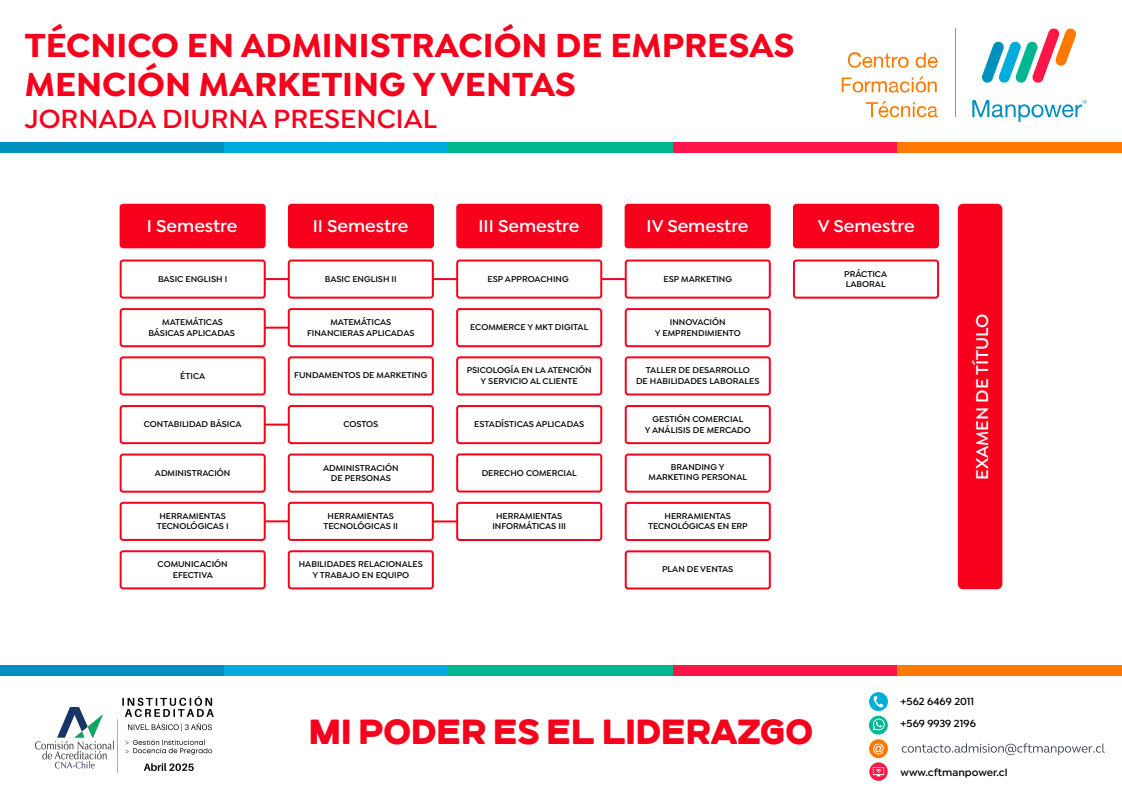
<style>
.page{position:relative;width:1122px;height:793px;background:#fff}
.page>*{position:absolute;margin:0;border:0;box-sizing:border-box;transform-origin:0 0}
.t1{font:700 35.6px/39px "Isidora Sans";color:#f6001c}
.t2{font:34.9px "Ginerin";color:#f6001c}
.t3{font:600 28px "Isidora Sans";color:#f6001c}
.t4{font:600 18.2px "Isidora Sans";color:#fff}
.t5{font:600 10.9px/22.2px "Isidora Sans";color:#000}
.t6{font:600 9px/10.8px "Isidora Sans";color:#000;text-align:center}
</style>
<div class="page">
<div style="left:0;top:142px;width:224px;height:11px;background:#0090be"></div>
<div style="left:224px;top:142px;width:225px;height:11px;background:#00acdc"></div>
<div style="left:449px;top:142px;width:224px;height:11px;background:#00b690"></div>
<div style="left:673px;top:142px;width:225px;height:11px;background:#ff1648"></div>
<div style="left:898px;top:142px;width:224px;height:11px;background:#ff7800"></div>
<div style="left:0;top:666px;width:224px;height:10px;background:#0090be"></div>
<div style="left:224px;top:666px;width:225px;height:10px;background:#00acdc"></div>
<div style="left:449px;top:666px;width:224px;height:10px;background:#00b690"></div>
<div style="left:673px;top:666px;width:225px;height:10px;background:#ff1648"></div>
<div style="left:898px;top:666px;width:224px;height:10px;background:#ff7800"></div>
<svg style="left:848px;top:52px;width:61px;height:16px"></svg>
<svg style="left:916px;top:53px;width:22px;height:15px"></svg>
<svg style="left:842px;top:76px;width:95px;height:17px"></svg>
<svg style="left:866px;top:101px;width:72px;height:16px"></svg>
<svg style="left:982px;top:28px;width:94px;height:55px"></svg>
<svg style="left:972px;top:100px;width:114px;height:22px"></svg>
<hr style="left:955px;top:29px;width:1px;height:88px;background:#ff7800">
<div style="left:121px;top:205px;width:144px;height:42px;background:#f6001c;border-radius:3px"></div>
<div style="left:120px;top:204px;width:146px;height:44px;border:2px solid #f6001c;border-radius:3px"></div>
<div style="left:289px;top:205px;width:144px;height:42px;background:#f6001c;border-radius:3px"></div>
<div style="left:288px;top:204px;width:146px;height:44px;border:2px solid #f6001c;border-radius:3px"></div>
<div style="left:457px;top:205px;width:144px;height:42px;background:#f6001c;border-radius:3px"></div>
<div style="left:456px;top:204px;width:146px;height:44px;border:2px solid #f6001c;border-radius:3px"></div>
<div style="left:626px;top:205px;width:144px;height:42px;background:#f6001c;border-radius:3px"></div>
<div style="left:625px;top:204px;width:146px;height:44px;border:2px solid #f6001c;border-radius:3px"></div>
<div style="left:794px;top:205px;width:144px;height:42px;background:#f6001c;border-radius:3px"></div>
<div style="left:793px;top:204px;width:146px;height:44px;border:2px solid #f6001c;border-radius:3px"></div>
<div style="left:959px;top:205px;width:42px;height:383px;background:#f6001c;border-radius:4px"></div>
<div style="left:958px;top:204px;width:44px;height:385px;border:2px solid #f6001c;border-radius:4px"></div>
<div style="left:120px;top:260px;width:146px;height:39px;border:2px solid #f6001c;border-radius:2px"></div>
<div style="left:120px;top:308px;width:146px;height:39px;border:2px solid #f6001c;border-radius:2px"></div>
<div style="left:120px;top:356px;width:146px;height:39px;border:2px solid #f6001c;border-radius:2px"></div>
<div style="left:120px;top:405px;width:146px;height:39px;border:2px solid #f6001c;border-radius:2px"></div>
<div style="left:288px;top:260px;width:146px;height:39px;border:2px solid #f6001c;border-radius:2px"></div>
<div style="left:288px;top:308px;width:146px;height:39px;border:2px solid #f6001c;border-radius:2px"></div>
<div style="left:288px;top:356px;width:146px;height:39px;border:2px solid #f6001c;border-radius:2px"></div>
<div style="left:456px;top:260px;width:146px;height:39px;border:2px solid #f6001c;border-radius:2px"></div>
<div style="left:456px;top:308px;width:146px;height:39px;border:2px solid #f6001c;border-radius:2px"></div>
<div style="left:456px;top:356px;width:146px;height:39px;border:2px solid #f6001c;border-radius:2px"></div>
<div style="left:456px;top:405px;width:146px;height:39px;border:2px solid #f6001c;border-radius:2px"></div>
<div style="left:625px;top:260px;width:146px;height:39px;border:2px solid #f6001c;border-radius:2px"></div>
<div style="left:625px;top:308px;width:146px;height:39px;border:2px solid #f6001c;border-radius:2px"></div>
<div style="left:625px;top:356px;width:146px;height:39px;border:2px solid #f6001c;border-radius:2px"></div>
<div style="left:625px;top:405px;width:146px;height:39px;border:2px solid #f6001c;border-radius:2px"></div>
<div style="left:793px;top:260px;width:146px;height:39px;border:2px solid #f6001c;border-radius:2px"></div>
<div style="left:288px;top:405px;width:146px;height:39px;border:2px solid #f6001c;border-radius:2px"></div>
<div style="left:120px;top:454px;width:146px;height:39px;border:2px solid #f6001c;border-radius:2px"></div>
<div style="left:288px;top:454px;width:146px;height:39px;border:2px solid #f6001c;border-radius:2px"></div>
<div style="left:456px;top:453px;width:146px;height:40px;border:2px solid #f6001c;border-radius:2px"></div>
<div style="left:456px;top:502px;width:146px;height:39px;border:2px solid #f6001c;border-radius:2px"></div>
<div style="left:625px;top:454px;width:146px;height:39px;border:2px solid #f6001c;border-radius:2px"></div>
<div style="left:120px;top:502px;width:146px;height:39px;border:2px solid #f6001c;border-radius:2px"></div>
<div style="left:288px;top:502px;width:146px;height:39px;border:2px solid #f6001c;border-radius:2px"></div>
<div style="left:288px;top:550px;width:146px;height:39px;border:2px solid #f6001c;border-radius:2px"></div>
<div style="left:625px;top:502px;width:146px;height:39px;border:2px solid #f6001c;border-radius:2px"></div>
<div style="left:625px;top:550px;width:146px;height:39px;border:2px solid #f6001c;border-radius:2px"></div>
<div style="left:120px;top:550px;width:146px;height:39px;border:2px solid #f6001c;border-radius:2px"></div>
<hr style="left:265px;top:278px;width:24px;height:2px;background:#f6001c">
<hr style="left:433px;top:278px;width:24px;height:2px;background:#f6001c">
<hr style="left:433px;top:520px;width:24px;height:2px;background:#f6001c">
<hr style="left:602px;top:278px;width:24px;height:2px;background:#f6001c">
<hr style="left:265px;top:327px;width:24px;height:2px;background:#f6001c">
<hr style="left:265px;top:424px;width:24px;height:2px;background:#f6001c">
<hr style="left:265px;top:520px;width:24px;height:2px;background:#f6001c">
<img style="left:35px;top:697px;width:178px;height:76px">
<svg style="left:902px;top:743px;width:203px;height:12px"></svg>
<svg style="left:869px;top:739px;width:19px;height:19px"></svg>
<svg style="left:873px;top:743px;width:11px;height:11px"></svg>
<svg style="left:869px;top:692px;width:19px;height:43px"></svg>
<svg style="left:869px;top:762px;width:19px;height:19px"></svg>
<h1 class="t1" style="left:25px;top:25px;width:771px">TÉCNICO EN ADMINISTRACIÓN DE EMPRESAS<br>MENCIÓN MARKETING Y VENTAS</h1>
<h3 class="t3" style="left:25px;top:102px;width:414px">JORNADA DIURNA PRESENCIAL</h3>
<h3 class="t4" style="left:147px;top:215px;width:92px">I Semestre</h3>
<h3 class="t4" style="left:313px;top:215px;width:97px">II Semestre</h3>
<h3 class="t4" style="left:479px;top:215px;width:102px">III Semestre</h3>
<h3 class="t4" style="left:647px;top:215px;width:103px">IV Semestre</h3>
<h3 class="t4" style="left:818px;top:215px;width:98px">V Semestre</h3>
<p class="t6" style="left:158px;top:273px;width:71px">BASIC ENGLISH I</p>
<p class="t6" style="left:148px;top:317px;width:88px">MATEMÁTICAS<br>BÁSICAS APLICADAS</p>
<p class="t6" style="left:180px;top:370px;width:26px">ÉTICA</p>
<p class="t6" style="left:144px;top:419px;width:99px">CONTABILIDAD BÁSICA</p>
<p class="t6" style="left:155px;top:468px;width:77px">ADMINISTRACIÓN</p>
<p class="t6" style="left:157px;top:510px;width:74px">HERRAMIENTAS<br>TECNOLÓGICAS I</p>
<p class="t6" style="left:158px;top:559px;width:72px">COMUNICACIÓN<br>EFECTIVA</p>
<p class="t6" style="left:488px;top:273px;width:83px">ESP APPROACHING</p>
<p class="t6" style="left:844px;top:268px;width:44px;text-align:left">PRÁCTICA<br>LABORAL</p>
<p class="t6" style="left:470px;top:322px;width:120px">ECOMMERCE Y MKT DIGITAL</p>
<p class="t6" style="left:467px;top:365px;width:127px">PSICOLOGÍA EN LA ATENCIÓN<br>Y SERVICIO AL CLIENTE</p>
<p class="t6" style="left:474px;top:419px;width:111px">ESTADÍSTICAS APLICADAS</p>
<p class="t6" style="left:664px;top:273px;width:70px">ESP MARKETING</p>
<p class="t6" style="left:655px;top:317px;width:87px">INNOVACIÓN<br>Y EMPRENDIMIENTO</p>
<p class="t6" style="left:636px;top:365px;width:125px">TALLER DE DESARROLLO<br>DE HABILIDADES LABORALES</p>
<p class="t6" style="left:645px;top:414px;width:108px">GESTIÓN COMERCIAL<br>Y ANÁLISIS DE MERCADO</p>
<p class="t6" style="left:649px;top:461px;width:100px">BRANDING Y<br>MARKETING PERSONAL</p>
<p class="t6" style="left:325px;top:273px;width:73px">BASIC ENGLISH II</p>
<p class="t6" style="left:307px;top:317px;width:109px">MATEMÁTICAS<br>FINANCIERAS APLICADAS</p>
<p class="t6" style="left:294px;top:370px;width:135px">FUNDAMENTOS DE MARKETING</p>
<p class="t6" style="left:343px;top:419px;width:36px">COSTOS</p>
<p class="t6" style="left:323px;top:462px;width:77px">ADMINISTRACIÓN<br>DE PERSONAS</p>
<p class="t6" style="left:482px;top:467px;width:97px">DERECHO COMERCIAL</p>
<p class="t6" style="left:492px;top:510px;width:75px">HERRAMIENTAS<br>INFORMÁTICAS III</p>
<p class="t6" style="left:324px;top:510px;width:76px">HERRAMIENTAS<br>TECNOLÓGICAS II</p>
<p class="t6" style="left:299px;top:559px;width:126px">HABILIDADES RELACIONALES<br>Y TRABAJO EN EQUIPO</p>
<p class="t6" style="left:662px;top:564px;width:73px">PLAN DE VENTAS</p>
<p class="t6" style="left:648px;top:510px;width:101px">HERRAMIENTAS<br>TECNOLÓGICAS EN ERP</p>
<h3 class="t4" style="left:971px;top:480px;width:168px;rotate:-90deg">EXAMEN DE TÍTULO</h3>
<h2 class="t2" style="left:309px;top:709px;width:506px">MI PODER ES EL LIDERAZGO</h2>
<p class="t5" style="left:901px;top:690px;width:77px">+562 6469 2011 +569 9939 2196</p>
<p class="t5" style="left:901px;top:762px;width:108px">www.cftmanpower.cl</p>
</div>
